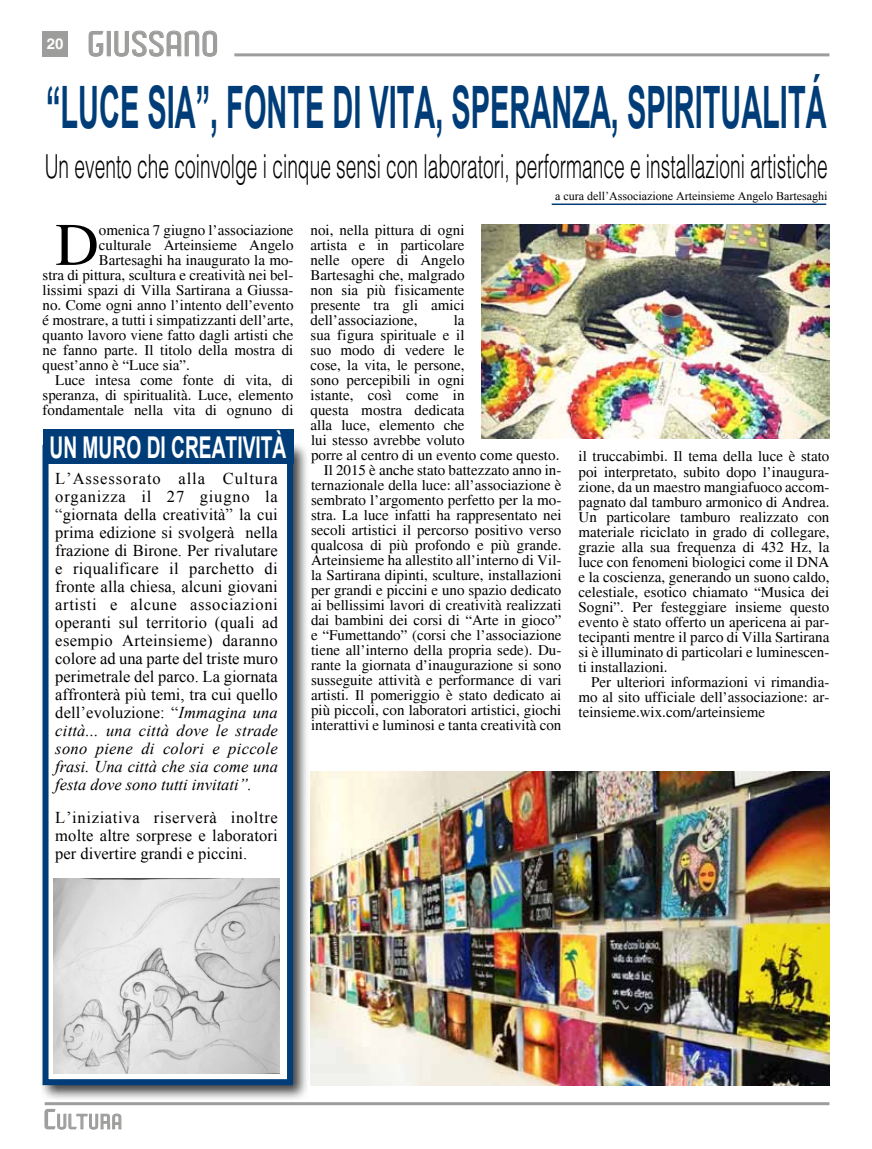
<style>
.page{position:relative;width:872px;height:1149px;background:#fff}
.page>*{position:absolute;margin:0;border:0;box-sizing:border-box;transform-origin:0 0}
.t1{font:60.3px "Times";color:#000}
.t2{font:700 58.5px "Arial";color:#003d78;scale:.5 1}
.t3{font:300 33px "Helvetica LT Std";color:#000;scale:.58 1}
.t4{font:500 31.95px "Paragon";letter-spacing:.04em;color:#9d9d9c}
.t5{font:700 30px "Arial";color:#fff;scale:.64 1}
.t6{font:500 19.2px "Paragon";letter-spacing:.065em;color:#9d9d9c}
.t7{font:16.5px/18px "Times New Roman";color:#000;text-align:justify}
.t8{font:15px/15px "Times";color:#000;text-align:justify}
.t9{font:12px "Times New Roman";color:#000}
.s1{font-style:italic}
.s2{font-size:25.5px}
</style>
<div class="page">
<hr style="left:45px;top:1101px;width:784px;height:3px;background:#9d9d9c">
<div style="left:43px;top:31px;width:25px;height:25px;background:#9d9d9c"></div>
<hr style="left:234px;top:53px;width:595px;height:3px;background:#9d9d9c">
<svg style="left:88px;top:31px;width:16px;height:26px"></svg>
<div style="left:107px;top:31px;width:4px;height:25px;border:1px solid #9d9d9c"></div>
<svg style="left:114px;top:30px;width:104px;height:27px"></svg>
<svg style="left:44px;top:1108px;width:78px;height:21px"></svg>
<hr style="left:551px;top:203px;width:275px;height:2px;background:#003d78">
<img style="left:310px;top:771px;width:519px;height:313px">
<img style="left:481px;top:224px;width:348px;height:214px">
<div style="left:39px;top:441px;width:270px;height:659px;background:#000;opacity:.75"></div>
<div style="left:43px;top:444px;width:250px;height:640px;background:#fff;border:6px solid #003d78"></div>
<div style="left:43px;top:429px;width:250px;height:34px;background:#003d78"></div>
<img style="left:54px;top:878px;width:226px;height:195px">
<h3 class="t4" style="left:47px;top:31px;width:172px"><sup>20</sup> GIUSSANO</h3>
<h2 class="t2" style="left:46px;top:69px;width:1562px">“LUCE SIA”, FONTE DI VITA, SPERANZA, SPIRITUALITÁ</h2>
<h3 class="t3" style="left:45px;top:146px;width:1351px">Un evento che coinvolge i cinque sensi con laboratori, performance e installazioni artistiche</h3>
<p class="t9" style="left:555px;top:188px;width:274px">a cura dell’Associazione Arteinsieme Angelo Bartesaghi</p>
<h1 class="t1" style="left:55px;top:211px;width:45px">D</h1>
<p class="t8" style="left:99px;top:222px;width:196px">omenica 7 giugno l’associazione</p>
<p class="t8" style="left:310px;top:222px;width:156px">noi, nella pittura di ogni artista e in particolare nelle opere di Angelo Bartesaghi che, malgrado non sia più fisicamente presente tra gli amici dell’associazione,</p>
<p class="t8" style="left:99px;top:237px;width:196px">culturale Arteinsieme Angelo</p>
<p class="t8" style="left:99px;top:252px;width:196px">Bartesaghi ha inaugurato la mo-</p>
<p class="t8" style="left:43px;top:267px;width:252px">stra di pittura, scultura e creatività nei bel-</p>
<p class="t8" style="left:43px;top:282px;width:252px">lissimi spazi di Villa Sartirana a Giussa-</p>
<p class="t8" style="left:43px;top:297px;width:252px">no. Come ogni anno l’intento dell’evento</p>
<p class="t8" style="left:43px;top:312px;width:252px">é mostrare, a tutti i simpatizzanti dell’arte,</p>
<p class="t8" style="left:43px;top:327px;width:252px">quanto lavoro viene fatto dagli artisti che</p>
<p class="t8" style="left:43px;top:342px;width:252px">ne fanno parte. Il titolo della mostra di</p>
<p class="t8" style="left:43px;top:357px;width:149px">quest’anno è “Luce sia”.</p>
<p class="t8" style="left:55px;top:372px;width:240px">Luce intesa come fonte di vita, di</p>
<p class="t8" style="left:43px;top:387px;width:252px">speranza, di spiritualità. Luce, elemento</p>
<p class="t8" style="left:43px;top:402px;width:252px">fondamentale nella vita di ognuno di</p>
<p class="t8" style="left:454px;top:312px;width:12px">la</p>
<p class="t8" style="left:310px;top:327px;width:156px">sua figura spirituale e il</p>
<p class="t8" style="left:310px;top:342px;width:156px">suo modo di vedere le</p>
<p class="t8" style="left:310px;top:357px;width:156px">cose, la vita, le persone,</p>
<p class="t8" style="left:310px;top:372px;width:156px">sono percepibili in ogni</p>
<p class="t8" style="left:310px;top:387px;width:156px">istante, così come in</p>
<p class="t8" style="left:310px;top:402px;width:156px">questa mostra dedicata</p>
<p class="t8" style="left:310px;top:417px;width:156px">alla luce, elemento che</p>
<p class="t8" style="left:311px;top:432px;width:155px">lui stesso avrebbe voluto</p>
<p class="t8" style="left:311px;top:447px;width:250px">porre al centro di un evento come questo.</p>
<p class="t8" style="left:324px;top:462px;width:239px">Il 2015 è anche stato battezzato anno in-</p>
<p class="t8" style="left:311px;top:477px;width:252px">ternazionale della luce: all’associazione è</p>
<p class="t8" style="left:311px;top:492px;width:252px">sembrato l’argomento perfetto per la mo-</p>
<p class="t8" style="left:311px;top:507px;width:252px">stra. La luce infatti ha rappresentato nei</p>
<p class="t8" style="left:311px;top:522px;width:252px">secoli artistici il percorso positivo verso</p>
<p class="t8" style="left:311px;top:537px;width:252px">qualcosa di più profondo e più grande.</p>
<p class="t8" style="left:311px;top:552px;width:252px">Arteinsieme ha allestito all’interno di Vil-</p>
<p class="t8" style="left:311px;top:567px;width:252px">la Sartirana dipinti, sculture, installazioni</p>
<p class="t8" style="left:311px;top:582px;width:252px">per grandi e piccini e uno spazio dedicato</p>
<p class="t8" style="left:311px;top:597px;width:252px">ai bellissimi lavori di creatività realizzati</p>
<p class="t8" style="left:311px;top:612px;width:252px">dai bambini dei corsi di “Arte in gioco”</p>
<p class="t8" style="left:311px;top:627px;width:252px">e “Fumettando” (corsi che l’associazione</p>
<p class="t8" style="left:311px;top:642px;width:252px">tiene all’interno della propria sede). Du-</p>
<p class="t8" style="left:311px;top:657px;width:252px">rante la giornata d’inaugurazione si sono</p>
<p class="t8" style="left:311px;top:672px;width:252px">susseguite attività e performance di vari</p>
<p class="t8" style="left:311px;top:687px;width:252px">artisti. Il pomeriggio è stato dedicato ai</p>
<p class="t8" style="left:311px;top:702px;width:252px">più piccoli, con laboratori artistici, giochi</p>
<p class="t8" style="left:311px;top:717px;width:252px">interattivi e luminosi e tanta creatività con</p>
<h3 class="t5" style="left:50px;top:427px;width:371px">UN MURO DI CREATIVITÀ</h3>
<p class="t7" style="left:55px;top:469px;width:224px">L’Assessorato alla Cultura organizza il 27 giugno la “giornata della creatività” la cui prima edizione si svolgerà nella frazione di Birone. Per rivalutare e riqualificare il parchetto di fronte alla chiesa, alcuni giovani artisti e alcune associazioni operanti sul territorio (quali ad esempio Arteinsieme) daranno colore ad una parte del triste muro perimetrale del parco. La giornata affronterà più temi, tra cui quello dell’evoluzione: “<span class="s1">Immagina una città... una città dove le strade sono piene di colori e piccole frasi. Una città che sia come una festa dove sono tutti invitati”.</span></p>
<p class="t7" style="left:55px;top:808px;width:224px">L’iniziativa riserverà inoltre molte altre sorprese e laboratori per divertire grandi e piccini.</p>
<p class="t8" style="left:578px;top:449px;width:252px">il truccabimbi. Il tema della luce è stato poi interpretato, subito dopo l’inaugura&shy;zione, da un maestro mangiafuoco accom&shy;pagnato dal tamburo armonico di Andrea.<br>Un particolare tamburo realizzato con materiale riciclato in grado di collegare, grazie alla sua frequenza di 432 Hz, la luce con fenomeni biologici come il DNA e la coscienza, generando un suono caldo, celestiale, esotico chiamato “Musica dei Sogni”. Per festeggiare insieme questo evento è stato offerto un apericena ai par&shy;tecipanti mentre il parco di Villa Sartirana si è illuminato di particolari e luminescen&shy;ti installazioni.</p>
<p class="t8" style="left:578px;top:674px;width:252px;text-indent:13px">Per ulteriori informazioni vi rimandia&shy;mo al sito ufficiale dell’associazione: ar&shy;teinsieme.wix.com/arteinsieme</p>
<p class="t6" style="left:44px;top:1113px;width:80px"><span class="s2">C</span>ULTURA</p>
</div>
